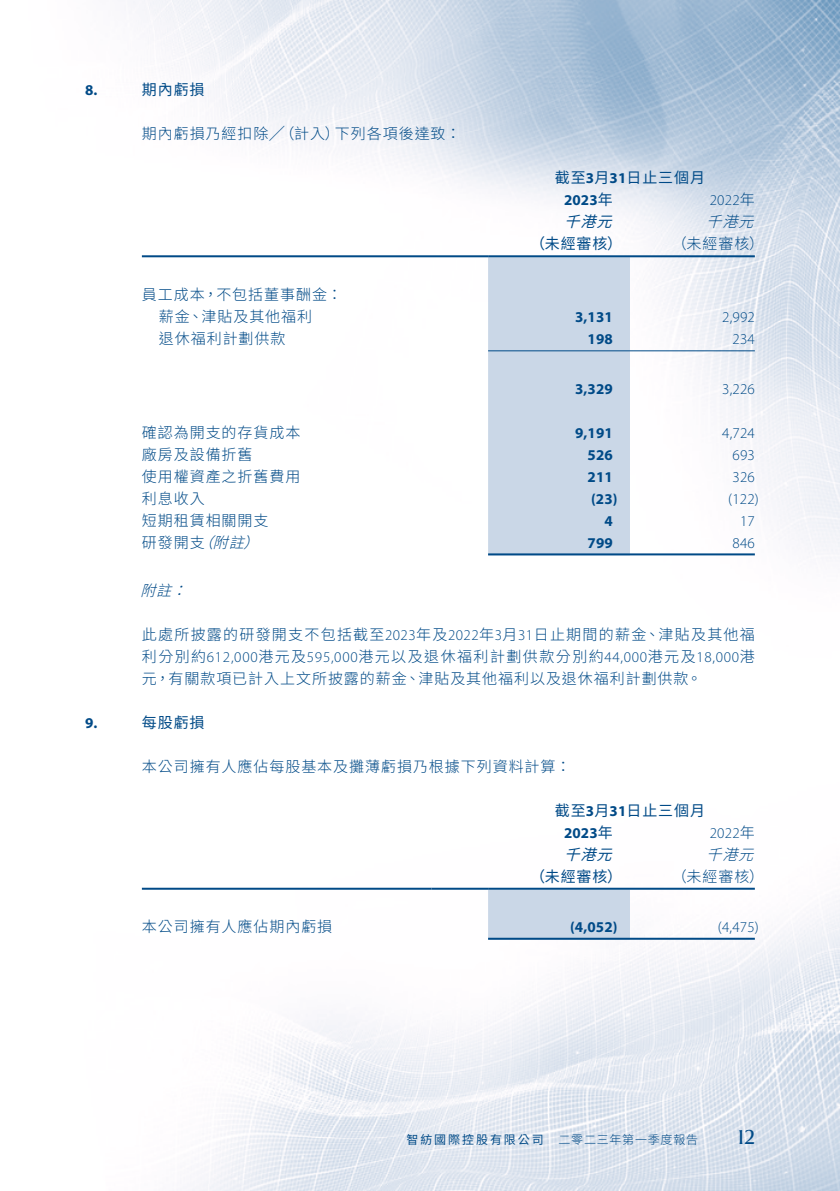
<style>
.page{position:relative;width:840px;height:1191px;background:#fff}
.page>*{position:absolute;margin:0;border:0;box-sizing:border-box;transform-origin:0 0}
.t1{font:22px "Collier";color:#004a87}
.Notes{font:300 15px/22px "Source Han Sans TC";letter-spacing:.06em;color:#004a87;text-align:justify}
.Notes-2{font:300 15px "Myriad Pro";letter-spacing:.01em;color:#004a87}
.Notes-3{font:700 15px "Myriad Pro";letter-spacing:.01em;color:#004a87}
.Notes-4{font:15px "Source Han Sans TC";letter-spacing:.06em;color:#004a87}
.Notes-5{font:italic 300 15px "Source Han Sans TC";color:#004a87}
.Notes_HD1{font:15px "Source Han Sans TC";letter-spacing:.06em;color:#004a87}
.Notes-6{font:italic 15px "Source Han Sans TC";color:#004a87}
.Notes_HD1-2{font:700 15px "Myriad Pro";color:#004a87}
.t2{font:12px "Source Han Sans TC";letter-spacing:.16em;color:#004a87}
.s1{font-family:"Myriad Pro";font-weight:700}
.s2{font-family:"Source Han Sans TC";font-weight:400}
.s3{font-family:"Source Han Sans TC"}
.s4{font-family:"Myriad Pro"}
.s5{font-weight:300}
</style>
<div class="page">
<img style="left:133px;top:0;width:706px;height:1191px">
<div style="left:488px;top:257px;width:141px;height:296px;background:#cad7e7"></div>
<hr style="left:142px;top:255px;width:346px;height:2px;background:#004a87">
<hr style="left:488px;top:255px;width:141px;height:2px;background:#004a87">
<hr style="left:629px;top:255px;width:125px;height:2px;background:#004a87">
<hr style="left:488px;top:350px;width:141px;height:1px;background:#004a87">
<hr style="left:629px;top:350px;width:125px;height:1px;background:#004a87">
<hr style="left:488px;top:553px;width:141px;height:2px;background:#004a87">
<hr style="left:629px;top:553px;width:125px;height:2px;background:#004a87">
<div style="left:488px;top:889px;width:141px;height:48px;background:#cad7e7"></div>
<hr style="left:142px;top:887px;width:289px;height:2px;background:#004a87">
<hr style="left:431px;top:887px;width:57px;height:2px;background:#004a87">
<hr style="left:488px;top:887px;width:141px;height:2px;background:#004a87">
<hr style="left:629px;top:887px;width:125px;height:2px;background:#004a87">
<hr style="left:488px;top:937px;width:141px;height:2px;background:#004a87">
<hr style="left:629px;top:937px;width:125px;height:2px;background:#004a87">
<p class="Notes_HD1-2" style="left:85px;top:81px;width:14px">8.</p>
<p class="Notes_HD1-2" style="left:85px;top:713px;width:14px">9.</p>
<p class="Notes_HD1" style="left:142px;top:81px;width:64px">期內虧損</p>
<p class="Notes" style="left:142px;top:123px;width:199px">期內虧損乃經扣除╱（計入）</p>
<p class="Notes" style="left:335px;top:123px;width:127px">下列各項後達致：</p>
<p class="Notes-4" style="left:554px;top:169px;width:152px">截至月<span class="s1">3 31</span>日止三個月</p>
<p class="Notes-3" style="left:563px;top:191px;width:50px">2023<span class="s2">年</span></p>
<p class="Notes-2" style="left:709px;top:191px;width:46px">2022<span class="s3">年</span></p>
<p class="Notes-6" style="left:564px;top:213px;width:60px">千港元</p>
<p class="Notes-5" style="left:706px;top:213px;width:60px">千港元</p>
<p class="Notes-4" style="left:530px;top:235px;width:93px">（未經審核）</p>
<p class="Notes" style="left:671px;top:233px;width:94px">（未經審核(</p>
<p class="Notes" style="left:142px;top:283px;width:202px">員工成本，不包括董事酬金：</p>
<p class="Notes" style="left:159px;top:305px;width:155px">薪金、津貼及其他福利</p>
<p class="Notes-3" style="left:574px;top:307px;width:39px">3,131</p>
<p class="Notes-2" style="left:721px;top:307px;width:34px">2,992</p>
<p class="Notes" style="left:159px;top:327px;width:128px">退休福利計劃供款</p>
<p class="Notes-3" style="left:587px;top:329px;width:27px">198</p>
<p class="Notes-2" style="left:732px;top:329px;width:24px">234</p>
<p class="Notes-3" style="left:574px;top:379px;width:39px">3,329</p>
<p class="Notes-2" style="left:721px;top:379px;width:34px">3,226</p>
<p class="Notes" style="left:142px;top:421px;width:160px">確認為開支的存貨成本</p>
<p class="Notes-3" style="left:574px;top:423px;width:39px">9,191</p>
<p class="Notes-2" style="left:721px;top:423px;width:34px">4,724</p>
<p class="Notes" style="left:142px;top:443px;width:112px">廠房及設備折舊</p>
<p class="Notes-3" style="left:587px;top:445px;width:27px">526</p>
<p class="Notes-2" style="left:732px;top:445px;width:24px">693</p>
<p class="Notes" style="left:142px;top:465px;width:160px">使用權資產之折舊費用</p>
<p class="Notes-3" style="left:587px;top:467px;width:27px">211</p>
<p class="Notes-2" style="left:732px;top:467px;width:24px">326</p>
<p class="Notes" style="left:142px;top:487px;width:64px">利息收入</p>
<p class="Notes-3" style="left:590px;top:489px;width:28px">)23(</p>
<p class="Notes-2" style="left:727px;top:489px;width:32px">)122(</p>
<p class="Notes" style="left:142px;top:509px;width:128px">短期租賃相關開支</p>
<p class="Notes-3" style="left:604px;top:511px;width:10px">4</p>
<p class="Notes-2" style="left:739px;top:511px;width:16px">17</p>
<p class="Notes-5" style="left:198px;top:533px;width:28px">（</p>
<p class="Notes-5" style="left:243px;top:533px;width:28px">(</p>
<p class="Notes" style="left:142px;top:531px;width:64px">研發開支</p>
<p class="Notes-5" style="left:171px;top:582px;width:28px">：</p>
<p class="Notes-5" style="left:213px;top:533px;width:44px">附註</p>
<p class="Notes-3" style="left:587px;top:533px;width:27px">799</p>
<p class="Notes-2" style="left:732px;top:533px;width:24px">846</p>
<p class="Notes-5" style="left:140px;top:582px;width:44px">附註</p>
<p class="Notes" style="left:142px;top:623px;width:614px">此處所披露的研發開支不包括截至<span class="s4">2023</span>年及<span class="s4">2022</span>年月<span class="s4">3 31</span>日止期間的薪金、津貼及其他福利分別約<span class="s4">612,000</span>港元及<span class="s4">595,000</span>港元以及退休福利計劃供款分別約<span class="s4">44,000</span>港元及<span class="s4">18,000</span>港元，有關款項已計入上文所披露的薪金、津貼及其他福利以及退休福利計劃供款。</p>
<p class="Notes_HD1" style="left:142px;top:714px;width:64px">每股虧損</p>
<p class="Notes" style="left:142px;top:755px;width:430px">本公司擁有人應佔每股基本及攤薄虧損乃根據下列資料計算：</p>
<p class="Notes-4" style="left:554px;top:802px;width:152px">截至月<span class="s1">3 31</span>日止三個月</p>
<p class="Notes-3" style="left:563px;top:823px;width:50px">2023<span class="s2">年</span></p>
<p class="Notes-2" style="left:709px;top:824px;width:46px">2022<span class="s3">年</span></p>
<p class="Notes" style="left:142px;top:915px;width:192px">本公司擁有人應佔期內虧損</p>
<p class="Notes-6" style="left:564px;top:846px;width:60px">千港元</p>
<p class="Notes-5" style="left:706px;top:846px;width:60px">千港元</p>
<p class="Notes-4" style="left:530px;top:868px;width:93px">（未經審核）</p>
<p class="Notes" style="left:671px;top:865px;width:94px">（未經審核(</p>
<p class="Notes-3" style="left:569px;top:917px;width:49px">)4,052(</p>
<p class="Notes-2" style="left:717px;top:918px;width:42px">)4,475(</p>
<p class="t2" style="left:406px;top:1133px;width:293px">智紡國際控股有限公司　<span class="s5">二零二三年第一季度報告</span></p>
<h1 class="t1" style="left:737px;top:1124px;width:18px">12</h1>
</div>
